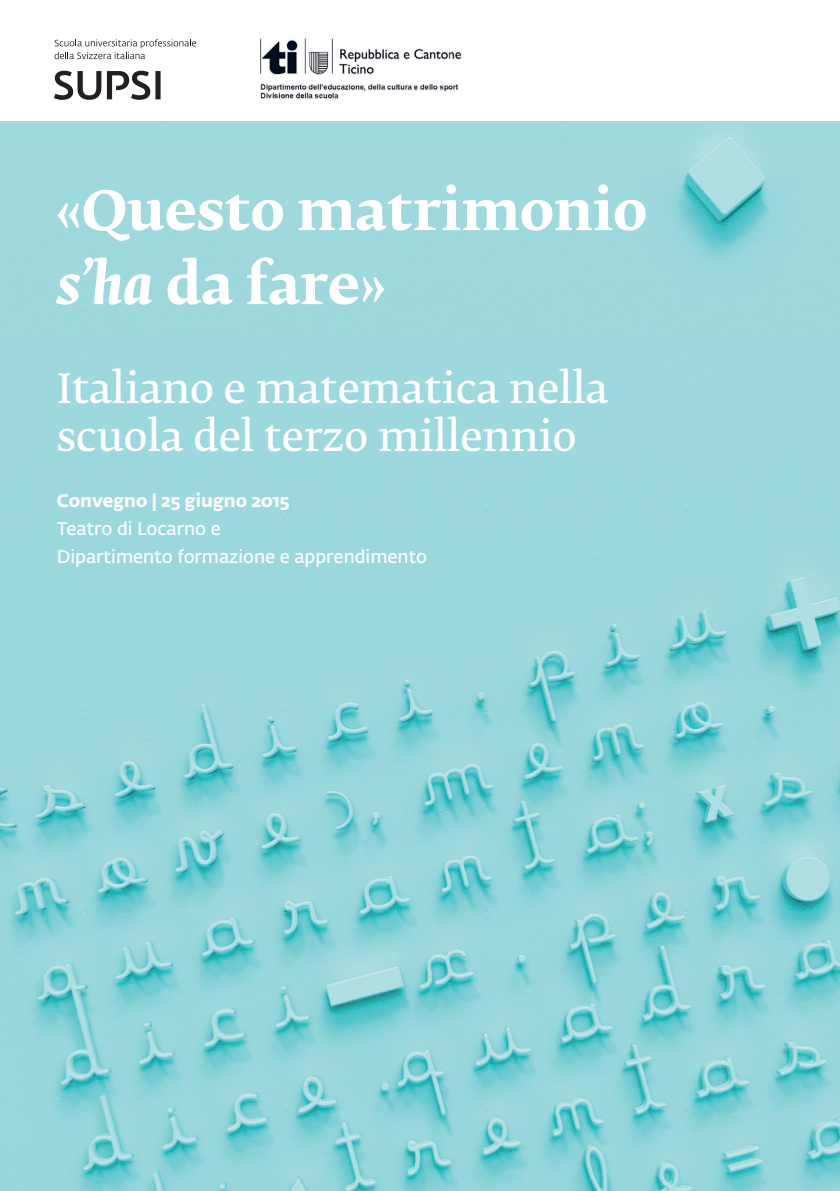
<style>
.page{position:relative;width:840px;height:1191px;background:#fff}
.page>*{position:absolute;margin:0;border:0;box-sizing:border-box;transform-origin:0 0}
.t1{font:700 54px/74px "SUPSI Fedra Serif";color:#fff}
.t2{font:40px/48px "SUPSI Fedra Serif Demi";color:#fff}
.t3{font:600 18px/28px "SUPSI Fedra Sans";color:#fff}
.t4{font:700 18px "SUPSI Fedra Sans";color:#fff}
.s1{font-family:"SUPSI Fedra Ser Bold Ita";font-weight:400}
</style>
<div class="page">
<img style="left:0;top:122px;width:839px;height:1069px">
<svg style="left:54px;top:71px;width:47px;height:29px"></svg>
<svg style="left:107px;top:71px;width:53px;height:29px"></svg>
<svg style="left:55px;top:39px;width:141px;height:20px"></svg>
<img style="left:260px;top:37px;width:202px;height:62px">
<h1 class="t1" style="left:57px;top:174px;width:591px">«Questo matrimonio <span class="s1">s’ha</span> da fare»</h1>
<h2 class="t2" style="left:57px;top:365px;width:553px">Italiano e matematica nella scuola del terzo millennio</h2>
<p class="t4" style="left:57px;top:486px;width:234px">Convegno | 25 giugno 2015</p>
<p class="t3" style="left:57px;top:514px;width:372px">Teatro di Locarno e<br>Dipartimento formazione e apprendimento</p>
</div>
